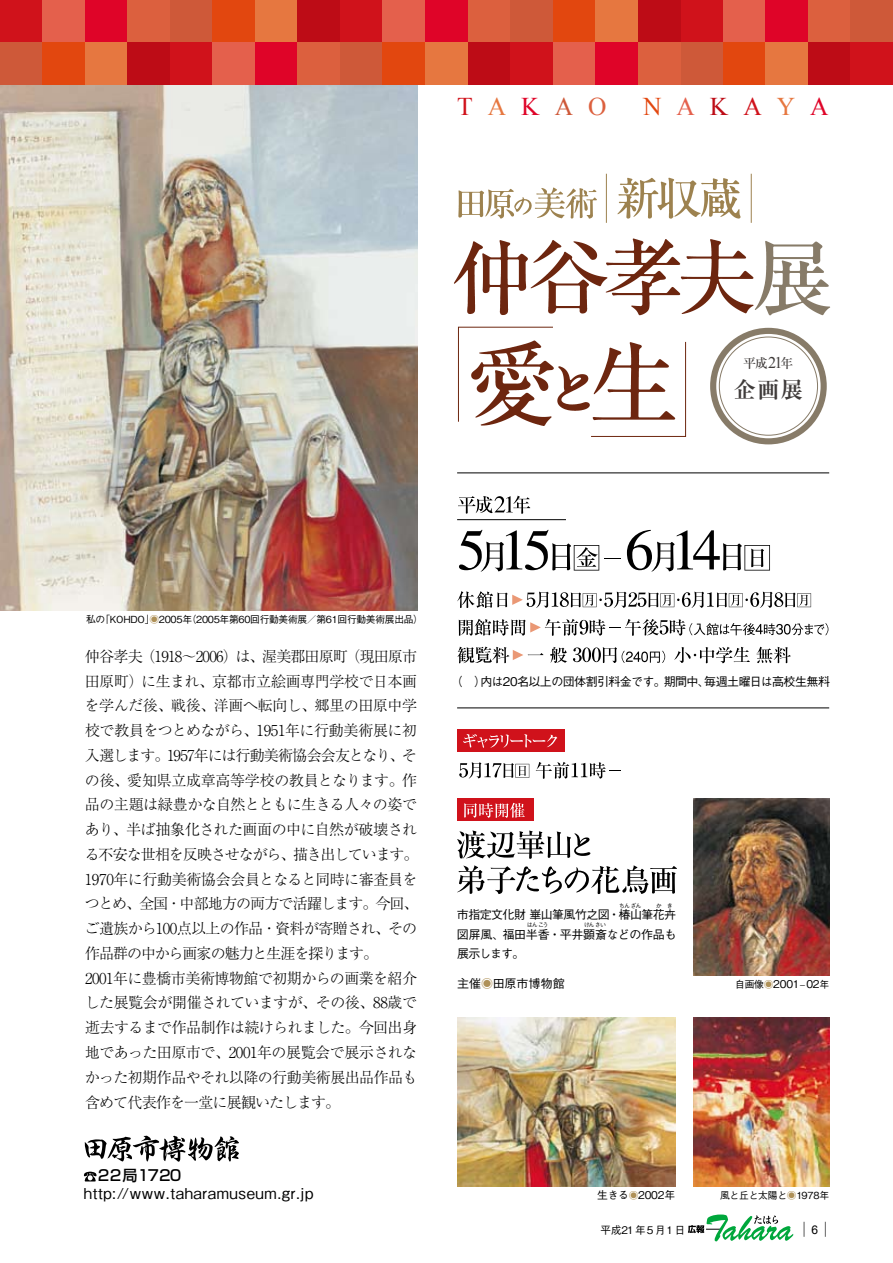
<style>
.page{position:relative;width:893px;height:1263px;background:#fff}
.page>*{position:absolute;margin:0;border:0;box-sizing:border-box;transform-origin:0 0}
.t1{font:25.5px "Times New Roman";color:#df0428}
.t2{font:25.5px "Times New Roman";color:#e67740}
.t3{font:25.5px "Times New Roman";color:#d0121b}
.t4{font:25.5px "Times New Roman";color:#bd0c16}
.t5{font:25.5px "Times New Roman";color:#e4604c}
.t6{font:25.5px "Times New Roman";color:#e2470f}
.t7{font:25.5px "Times New Roman";color:#dc603e}
.t8{font:25.5px "Times New Roman";color:#ce5939}
.t9{font:700 22.5px "Ryumin Pro";color:#3f3b3a}
.t10{font:16.2px "Times New Roman";color:#3f3b3a}
.t11{font:300 15px/24.8px "Ryumin Pro";letter-spacing:-.04em;color:#000}
.t12{font:500 15px "Gothic BBB Pro";letter-spacing:.04em;color:#000}
.t13{font:300 15px "Ryumin Pro";letter-spacing:-.08em;color:#000}
.t14{font:500 15px "Shin Go Pro";letter-spacing:-.21em;color:#000}
.t15{font:300 15px "Shin Go Pro";color:#000}
.t16{font:500 13.05px "Ryumin Pro";color:#3f3b3a}
.t17{font:500 12px/19.5px "Gothic BBB Pro";letter-spacing:-.05em;color:#000;text-align:justify}
.t18{font:500 12px "Gothic BBB Pro";color:#000}
.t19{font:12px "Arial";color:#000}
.t20{font:500 10.8px "Gothic BBB Pro";letter-spacing:-.02em;color:#000}
.t21{font:500 10.5px "Gothic BBB Pro";letter-spacing:.1em;color:#000}
.t22{font:500 9.75px "Gothic BBB Pro";letter-spacing:-.03em;color:#000}
.t23{font:500 6px "Gothic BBB Pro";letter-spacing:-.14em;color:#000}
.s1{color:#af9158}
.s2{font-size:9.75px}
.s3{font-size:9.75px;color:#af9158}
</style>
<div class="page">
<div style="left:0;top:0;width:43px;height:43px;background:#d0121b"></div>
<div style="left:43px;top:0;width:42px;height:43px;background:#e4604c"></div>
<div style="left:85px;top:0;width:43px;height:43px;background:#df0428"></div>
<div style="left:128px;top:0;width:42px;height:43px;background:#dc603e"></div>
<div style="left:170px;top:0;width:43px;height:43px;background:#ce5939"></div>
<div style="left:213px;top:0;width:42px;height:43px;background:#e2470f"></div>
<div style="left:255px;top:0;width:43px;height:43px;background:#e67740"></div>
<div style="left:298px;top:0;width:42px;height:43px;background:#bd0c16"></div>
<div style="left:340px;top:0;width:43px;height:43px;background:#d0121b"></div>
<div style="left:383px;top:0;width:42px;height:43px;background:#e4604c"></div>
<div style="left:425px;top:0;width:43px;height:43px;background:#df0428"></div>
<div style="left:468px;top:0;width:42px;height:43px;background:#dc603e"></div>
<div style="left:510px;top:0;width:43px;height:43px;background:#ce5939"></div>
<div style="left:680px;top:0;width:43px;height:43px;background:#d0121b"></div>
<div style="left:723px;top:0;width:42px;height:43px;background:#e4604c"></div>
<div style="left:765px;top:0;width:43px;height:43px;background:#df0428"></div>
<div style="left:808px;top:0;width:42px;height:43px;background:#dc603e"></div>
<div style="left:850px;top:0;width:43px;height:43px;background:#ce5939"></div>
<div style="left:553px;top:0;width:42px;height:43px;background:#e2470f"></div>
<div style="left:595px;top:0;width:43px;height:43px;background:#e67740"></div>
<div style="left:638px;top:0;width:42px;height:43px;background:#bd0c16"></div>
<div style="left:0;top:43px;width:43px;height:42px;background:#ce5939"></div>
<div style="left:43px;top:43px;width:42px;height:42px;background:#e2470f"></div>
<div style="left:85px;top:43px;width:43px;height:42px;background:#e67740"></div>
<div style="left:128px;top:43px;width:42px;height:42px;background:#bd0c16"></div>
<div style="left:170px;top:43px;width:43px;height:42px;background:#d0121b"></div>
<div style="left:213px;top:43px;width:42px;height:42px;background:#e4604c"></div>
<div style="left:255px;top:43px;width:43px;height:42px;background:#df0428"></div>
<div style="left:298px;top:43px;width:42px;height:42px;background:#dc603e"></div>
<div style="left:340px;top:43px;width:43px;height:42px;background:#ce5939"></div>
<div style="left:383px;top:43px;width:42px;height:42px;background:#e2470f"></div>
<div style="left:425px;top:43px;width:43px;height:42px;background:#e67740"></div>
<div style="left:468px;top:43px;width:42px;height:42px;background:#bd0c16"></div>
<div style="left:510px;top:43px;width:43px;height:42px;background:#d0121b"></div>
<div style="left:680px;top:43px;width:43px;height:42px;background:#ce5939"></div>
<div style="left:723px;top:43px;width:42px;height:42px;background:#e2470f"></div>
<div style="left:765px;top:43px;width:43px;height:42px;background:#e67740"></div>
<div style="left:808px;top:43px;width:42px;height:42px;background:#bd0c16"></div>
<div style="left:850px;top:43px;width:43px;height:42px;background:#d0121b"></div>
<div style="left:553px;top:43px;width:42px;height:42px;background:#e4604c"></div>
<div style="left:595px;top:43px;width:43px;height:42px;background:#df0428"></div>
<div style="left:638px;top:43px;width:42px;height:42px;background:#dc603e"></div>
<img style="left:0;top:85px;width:417px;height:525px">
<img style="left:457px;top:1018px;width:218px;height:168px">
<img style="left:694px;top:1018px;width:135px;height:168px">
<img style="left:694px;top:799px;width:135px;height:176px">
<svg style="left:710px;top:328px;width:117px;height:116px"></svg>
<svg style="left:458px;top:327px;width:228px;height:110px"></svg>
<hr style="left:751px;top:174px;width:1px;height:49px;background:#9d824f">
<hr style="left:606px;top:174px;width:1px;height:49px;background:#9d824f">
<svg style="left:458px;top:187px;width:139px;height:32px"></svg>
<svg style="left:617px;top:178px;width:124px;height:41px"></svg>
<svg style="left:454px;top:238px;width:376px;height:77px"></svg>
<hr style="left:457px;top:473px;width:372px;height:1px;background:#000">
<hr style="left:457px;top:708px;width:372px;height:1px;background:#000">
<svg style="left:85px;top:1136px;width:154px;height:26px"></svg>
<svg style="left:84px;top:1171px;width:12px;height:10px"></svg>
<svg style="left:459px;top:530px;width:162px;height:42px"></svg>
<svg style="left:627px;top:530px;width:143px;height:42px"></svg>
<hr style="left:457px;top:519px;width:109px;height:1px;background:#000">
<svg style="left:458px;top:496px;width:72px;height:18px"></svg>
<svg style="left:457px;top:591px;width:354px;height:17px"></svg>
<svg style="left:459px;top:619px;width:369px;height:17px"></svg>
<svg style="left:457px;top:646px;width:86px;height:17px"></svg>
<svg style="left:550px;top:647px;width:17px;height:16px"></svg>
<svg style="left:573px;top:647px;width:92px;height:16px"></svg>
<svg style="left:674px;top:647px;width:76px;height:16px"></svg>
<svg style="left:756px;top:647px;width:35px;height:16px"></svg>
<svg style="left:459px;top:762px;width:70px;height:17px"></svg>
<svg style="left:536px;top:762px;width:85px;height:17px"></svg>
<div style="left:457px;top:729px;width:107px;height:22px;background:#d0121b"></div>
<svg style="left:463px;top:734px;width:94px;height:14px"></svg>
<svg style="left:457px;top:830px;width:133px;height:29px"></svg>
<svg style="left:457px;top:865px;width:220px;height:29px"></svg>
<div style="left:457px;top:799px;width:77px;height:22px;background:#d0121b"></div>
<svg style="left:464px;top:803px;width:61px;height:15px"></svg>
<svg style="left:688px;top:1214px;width:105px;height:27px"></svg>
<h1 class="t3" style="left:457px;top:89px;width:17px">T</h1>
<h1 class="t2" style="left:488px;top:89px;width:20px">A</h1>
<h1 class="t1" style="left:521px;top:89px;width:20px">K</h1>
<h1 class="t8" style="left:555px;top:89px;width:20px">A</h1>
<h1 class="t7" style="left:588px;top:89px;width:20px">O</h1>
<h1 class="t6" style="left:643px;top:89px;width:20px">N</h1>
<h1 class="t5" style="left:676px;top:89px;width:20px">A</h1>
<h1 class="t4" style="left:710px;top:89px;width:20px">K</h1>
<h1 class="t3" style="left:743px;top:89px;width:20px">A</h1>
<h1 class="t2" style="left:777px;top:89px;width:20px">Y</h1>
<h1 class="t1" style="left:810px;top:89px;width:20px">A</h1>
<p class="t16" style="left:781px;top:353px;width:14px">年</p>
<p class="t16" style="left:743px;top:353px;width:26px">平成</p>
<h2 class="t9" style="left:733px;top:372px;width:71px">企画展</h2>
<p class="t10" style="left:768px;top:352px;width:16px">21</p>
<p class="t22" style="left:100px;top:612px;width:324px">「KOHDO」<span class="s1">◉</span>2005 （年 2005年第60回行動美術展／第61回行動美術展出品(</p>
<p class="t22" style="left:86px;top:612px;width:21px">私の</p>
<p class="t11" style="left:85px;top:643px;width:154px">仲谷孝夫（1918～2006）</p>
<p class="t11" style="left:85px;top:667px;width:334px">田原町）に生まれ、京都市立絵画専門学校で日本画</p>
<p class="t11" style="left:85px;top:692px;width:334px">を学んだ後、戦後、洋画へ転向し、郷里の田原中学</p>
<p class="t11" style="left:85px;top:717px;width:334px">校で教員をつとめながら、1951年に行動美術展に初</p>
<p class="t11" style="left:402px;top:742px;width:16px">そ</p>
<p class="t11" style="left:345px;top:643px;width:73px">（現田原市</p>
<p class="t11" style="left:262px;top:643px;width:87px">渥美郡田原町</p>
<p class="t11" style="left:235px;top:643px;width:31px">は、</p>
<p class="t11" style="left:167px;top:742px;width:239px">1957年には行動美術協会会友となり、</p>
<p class="t11" style="left:85px;top:742px;width:86px">入選します。</p>
<p class="t11" style="left:85px;top:766px;width:334px">の後、愛知県立成章高等学校の教員となります。作</p>
<p class="t11" style="left:85px;top:791px;width:334px">品の主題は緑豊かな自然とともに生きる人々の姿で</p>
<p class="t11" style="left:85px;top:816px;width:334px">あり、半ば抽象化された画面の中に自然が破壊され</p>
<p class="t13" style="left:293px;top:842px;width:127px">描き出しています。</p>
<p class="t11" style="left:85px;top:841px;width:335px">る不安な世相を反映させながら、<br>1970年に行動美術協会会員となると同時に審査員をつとめ、全国・中部地方の両方で活躍します。今回、ご遺族から100点以上の作品・資料が寄贈され、その作品群の中から画家の魅力と生涯を探ります。<br>2001年に豊橋市美術博物館で初期からの画業を紹介した展覧会が開催されていますが、その後、88歳で逝去するまで作品制作は続けられました。今回出身地であった田原市で、2001年の展覧会で展示されなかった初期作品やそれ以降の行動美術展出品作品も含めて代表作を一堂に展観いたします。</p>
<p class="t14" style="left:96px;top:1163px;width:89px">２２局１７２０</p>
<p class="t12" style="left:84px;top:1181px;width:231px">http://www.taharamuseum.gr j p.</p>
<p class="t17" style="left:451px;top:670px;width:37px">（　）</p>
<p class="t17" style="left:704px;top:670px;width:127px">毎週土曜日は高校生無料</p>
<p class="t17" style="left:480px;top:670px;width:187px">内は20名以上の団体割引料金です。</p>
<p class="t17" style="left:664px;top:670px;width:48px">期間中、</p>
<p class="t23" style="left:619px;top:901px;width:24px">ちんざん</p>
<p class="t23" style="left:656px;top:901px;width:18px">か　き</p>
<p class="t17" style="left:457px;top:903px;width:221px">市指定文化財崋山筆風竹之図・椿山筆花卉図屏風、福田半香・平井顕斎などの作品も展示します。</p>
<p class="t23" style="left:527px;top:920px;width:23px">はんこう</p>
<p class="t23" style="left:584px;top:920px;width:24px">けんさい</p>
<p class="t18" style="left:457px;top:974px;width:109px">主催<span class="s1">◉</span>田原市博物館</p>
<p class="t20" style="left:735px;top:975px;width:95px"><span class="s2">自画像</span><span class="s3">◉</span>2001<span class="s2">̶</span> 02<span class="s2">年</span></p>
<p class="t20" style="left:597px;top:1186px;width:79px">生きる<span class="s3">◉</span>2002年</p>
<p class="t21" style="left:601px;top:1221px;width:86px">平成21年5月1日</p>
<p class="t22" style="left:720px;top:1188px;width:111px">風と丘と太陽と<span class="s1">◉</span>1978年</p>
<p class="t15" style="left:800px;top:1217px;width:9px">│</p>
<p class="t15" style="left:822px;top:1217px;width:9px">│</p>
<p class="t19" style="left:812px;top:1222px;width:8px">6</p>
</div>
